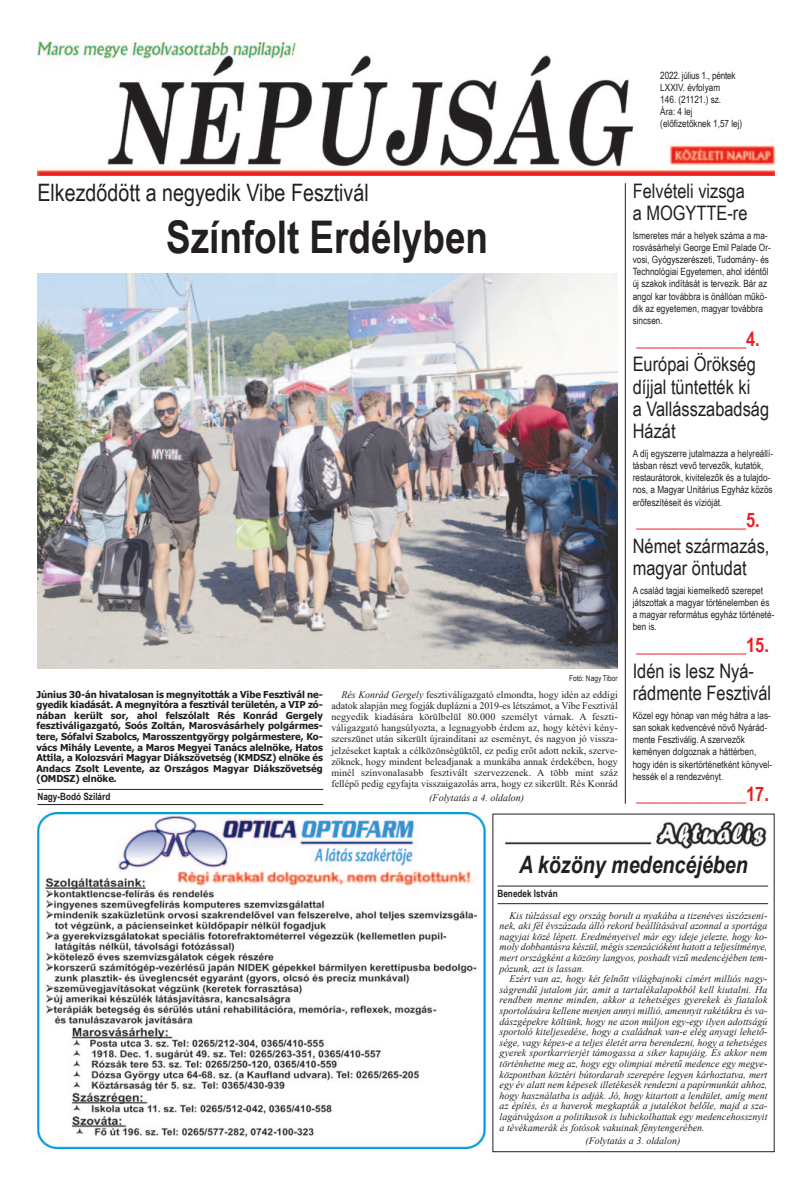
<style>
.page{position:relative;width:811px;height:1191px;background:#fff}
.page>*{position:absolute;margin:0;border:0;box-sizing:border-box;transform-origin:0 0}
.t1{font:700 45px "Arial Narrow";color:#231f20}
.t2{font:24px "Arial Narrow";color:#231f20}
.t3{font:italic 700 24px "Arial Narrow";color:#231f20}
.t4{font:20px/22.2px "Arial Narrow";color:#231f20}
.t5{font:700 20px "Arial Narrow";color:#ee1d23}
.t6{font:italic 10px/10.6px "Times New Roman";color:#231f20;text-align:justify}
.t7{font:10px/12.2px "Arial Narrow";color:#231f20}
.t8{font:10px/11.2px "Times New Roman";color:#231f20;text-align:justify}
.t9{font:700 10px "Arial Narrow";color:#231f20}
.t10{font:10px "Arial Narrow";letter-spacing:-.02em;color:#231f20}
.t11{font:700 9.5px/10.5px "Tahoma";letter-spacing:.005em;color:#231f20;text-align:justify}
.t12{font:8px "Arial Narrow";color:#231f20}
.s1{font-style:italic}
</style>
<div class="page">
<img style="left:37px;top:274px;width:580px;height:394px">
<div style="left:37px;top:43px;width:737px;height:135px;background:linear-gradient(to right,#ee392c,#ee392c)"></div>
<img style="left:37px;top:43px;width:737px;height:132px">
<hr style="left:37px;top:804px;width:286px;height:1px;background:#231f20">
<hr style="left:37px;top:789px;width:286px;height:1px;background:#231f20">
<hr style="left:625px;top:183px;width:1px;height:620px;background:#231f20">
<img style="left:505px;top:821px;width:262px;height:28px">
<hr style="left:497px;top:903px;width:271px;height:1px;background:#231f20">
<hr style="left:497px;top:886px;width:271px;height:1px;background:#231f20">
<img style="left:37px;top:813px;width:449px;height:335px">
<p class="t10" style="left:660px;top:69px;width:77px">2022. július 1., péntek</p>
<p class="t7" style="left:660px;top:81px;width:61px">LXXIV. évfolyam</p>
<p class="t7" style="left:660px;top:93px;width:62px">146. (21121.) sz.</p>
<p class="t7" style="left:660px;top:105px;width:34px">Ára: 4 lej</p>
<p class="t7" style="left:660px;top:117px;width:84px">(előfizetőknek 1,57 lej)</p>
<p class="t2" style="left:37px;top:178px;width:333px">Elkezdődött a negyedik Vibe Fesztivál</p>
<p class="t1" style="left:166px;top:211px;width:323px">Színfolt Erdélyben</p>
<p class="t12" style="left:569px;top:673px;width:50px">Fotó: Nagy Tibor</p>
<p class="t11" style="left:36px;top:689px;width:288px">Június 30-án hivatalosan is megnyitották a Vibe Fesztivál ne&shy;gyedik kiadását. A megnyitóra a fesztivál területén, a VIP zó&shy;nában került sor, ahol felszólalt Rés Konrád Gergely fesztiváligazgató, Soós Zoltán, Marosvásárhely polgármes&shy;tere, Sófalvi Szabolcs, Marosszentgyörgy polgármestere, Ko&shy;vács Mihály Levente, a Maros Megyei Tanács alelnöke, Hatos Attila, a Kolozsvári Magyar Diákszövetség (KMDSZ) elnöke és Andacs Zsolt Levente, az Országos Magyar Diákszövetség (OMDSZ) elnöke.</p>
<p class="t8" style="left:331px;top:688px;width:288px;text-indent:10px"><span class="s1">Rés Konrád Gergely</span> fesztiváligazgató elmondta, hogy idén az eddigi adatok alapján meg fogják duplázni a 2019-es létszámot, a Vibe Fesztivál negyedik kiadására körülbelül 80.000 személyt várnak. A feszti&shy;váligazgató hangsúlyozta, a legnagyobb érdem az, hogy kétévi kény&shy;szerszünet után sikerült újraindítani az eseményt, és nagyon jó vissza&shy;jelzéseket kaptak a célközönségüktől, ez pedig erőt adott nekik, szerve&shy;zőknek, hogy mindent beleadjanak a munkába annak érdekében, hogy minél színvonalasabb fesztivált szervezzenek. A több mint száz fellépő pedig egyfajta visszaigazolás arra, hogy ez sikerült. Rés Konrád</p>
<p class="t9" style="left:37px;top:790px;width:74px">Nagy-Bodó Szilárd</p>
<p class="t6" style="left:429px;top:792px;width:97px">(Folytatás a 4. oldalon)</p>
<p class="t4" style="left:632px;top:179px;width:116px">Felvételi vizsga a MOGYTTE-re</p>
<p class="t7" style="left:632px;top:229px;width:140px">Ismeretes már a helyek száma a ma&shy;rosvásárhelyi George Emil Palade Or&shy;vosi, Gyógyszerészeti, Tudomány- és Technológiai Egyetemen, ahol idéntől új szakok indítását is tervezik. Bár az angol kar továbbra is önállóan műkö&shy;dik az egyetemen, magyar továbbra sincsen.</p>
<p class="t5" style="left:636px;top:327px;width:125px">____________4.</p>
<p class="t4" style="left:632px;top:353px;width:138px">Európai Örökség díjjal tüntették ki<br>a Vallásszabadság<br>Házát</p>
<p class="t7" style="left:632px;top:447px;width:142px">A díj egyszerre jutalmazza a helyreállí&shy;tásban részt vevő tervezők, kutatók, restaurátorok, kivitelezők és a tulajdo&shy;nos, a Magyar Unitárius Egyház közös erőfeszítéseit és vízióját.</p>
<p class="t5" style="left:636px;top:508px;width:125px">____________5.</p>
<p class="t4" style="left:632px;top:534px;width:138px">Német származás, magyar öntudat</p>
<p class="t7" style="left:632px;top:584px;width:143px">A család tagjai kiemelkedő szerepet játszottak a magyar történelemben és a magyar református egyház történeté&shy;ben is.</p>
<p class="t5" style="left:636px;top:633px;width:134px">____________15.</p>
<p class="t4" style="left:632px;top:659px;width:140px">Idén is lesz Nyá&shy;rádmente Fesztivál</p>
<p class="t7" style="left:632px;top:709px;width:141px">Közel egy hónap van még hátra a las&shy;san sokak kedvencévé növő Nyárád&shy;mente Fesztiválig. A szervezők keményen dolgoznak a háttérben, hogy idén is sikertörténetként könyvel&shy;hessék el a rendezvényt.</p>
<p class="t5" style="left:636px;top:782px;width:134px">____________17.</p>
<p class="t3" style="left:519px;top:850px;width:230px">A közöny medencéjében</p>
<p class="t6" style="left:499px;top:909px;width:269px;text-indent:10px">Kis túlzással egy ország borult a nyakába a tizenéves úszózseni&shy;nek, aki fél évszázada álló rekord beállításával azonnal a sportága nagyjai közé lépett. Eredményeivel már egy ideje jelezte, hogy ko&shy;moly dobbantásra készül, mégis szenzációként hatott a teljesítménye, mert országként a közöny langyos, poshadt vizű medencéjében tem&shy;pózunk, azt is lassan.</p>
<p class="t6" style="left:499px;top:973px;width:269px;text-indent:10px">Ezért van az, hogy két felnőtt világbajnoki címért milliós nagy&shy;ságrendű jutalom jár, amit a tartalékalapokból kell kiutalni. Ha rendben menne minden, akkor a tehetséges gyerekek és fiatalok sportolására kellene menjen annyi millió, amennyit rakétákra és va&shy;dászgépekre költünk, hogy ne azon múljon egy-egy ilyen adottságú sportoló kiteljesedése, hogy a családnak van-e elég anyagi lehető&shy;sége, vagy képes-e a teljes életét arra berendezni, hogy a tehetséges gyerek sportkarrierjét támogassa a siker kapujáig. És akkor nem történhetne meg az, hogy egy olimpiai méretű medence egy megye&shy;központban köztéri bútordarab szerepére legyen kárhoztatva, mert egy év alatt nem képesek illetékesék rendezni a papírmunkát ahhoz, hogy használatba is adják. Jó, hogy kitartott a lendület, amíg ment az építés, és a haverok megkapták a jutalékot belőle, majd a sza&shy;lagátvágáson a politikusok is lubickolhattak egy medencehossznyit a tévékamerák és fotósok vakuinak fénytengerében.</p>
<p class="t6" style="left:585px;top:1135px;width:96px">(Folytatás a 3. oldalon)</p>
<p class="t9" style="left:497px;top:888px;width:62px">Benedek István</p>
</div>
